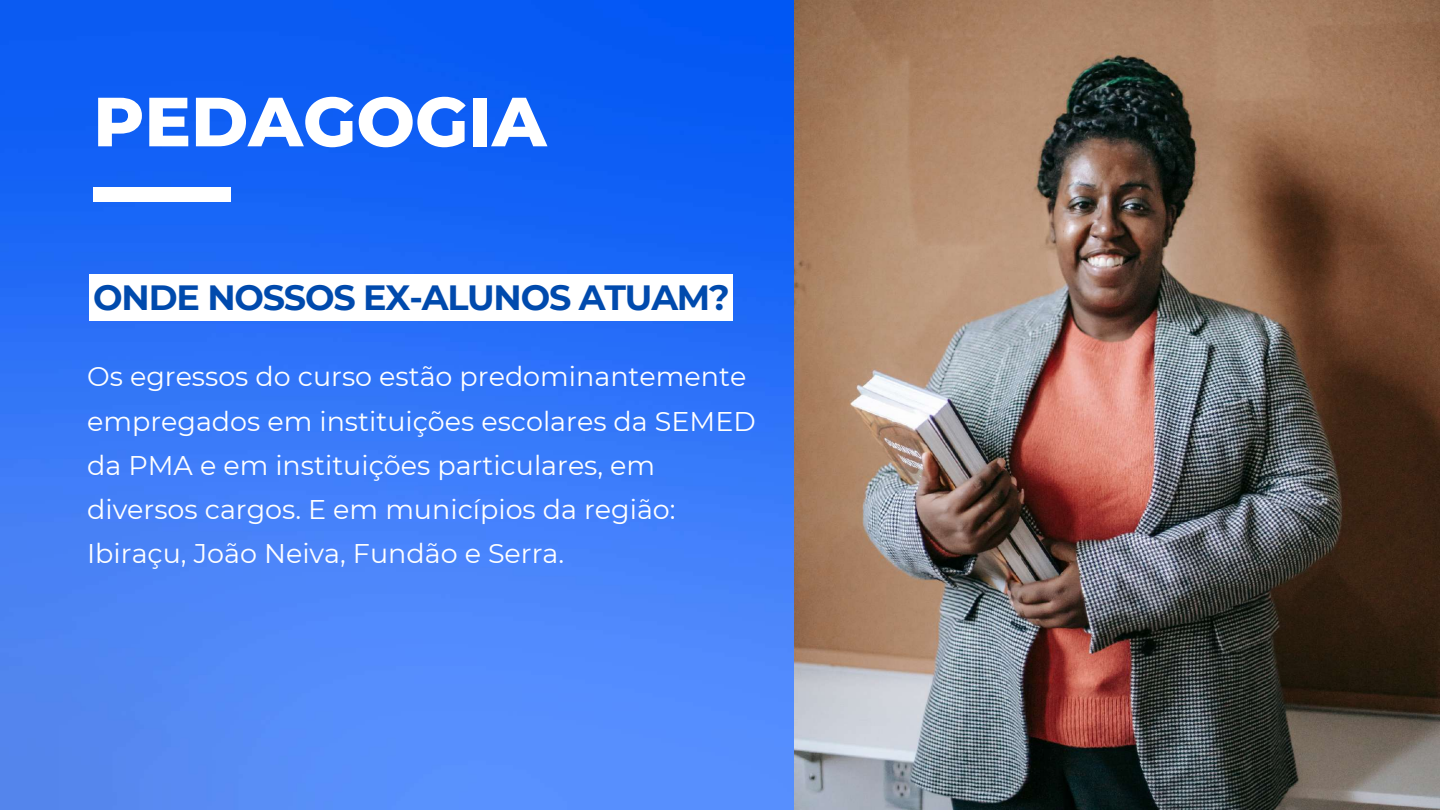
<style>
.page{position:relative;width:1440px;height:810px;background:#fff}
.page>*{position:absolute;margin:0;border:0;box-sizing:border-box;transform-origin:0 0}
.t1{font:800 69.4px "Montserrat";color:#fff}
.t2{font:700 35px "Montserrat";letter-spacing:-.035em;color:#004aad}
.t3{font:27px/44.2px "Montserrat";color:#fff}
</style>
<div class="page">
<img style="left:0;top:0;width:795px;height:810px">
<div style="left:93px;top:187px;width:138px;height:15px;background:#fff"></div>
<img style="left:795px;top:0;width:645px;height:810px">
<div style="left:89px;top:274px;width:644px;height:47px;background:#fff"></div>
<h1 class="t1" style="left:93px;top:79px;width:455px">PEDAGOGIA</h1>
<p class="t2" style="left:93px;top:276px;width:638px">ONDE NOSSOS EX-ALUNOS ATUAM?</p>
<p class="t3" style="left:87px;top:355px;width:670px">Os egressos do curso estão predominantemente empregados em instituições escolares da SEMED da PMA e em instituições particulares, em diversos cargos. E em municípios da região:<br>Ibiraçu, João Neiva, Fundão e Serra.</p>
</div>
